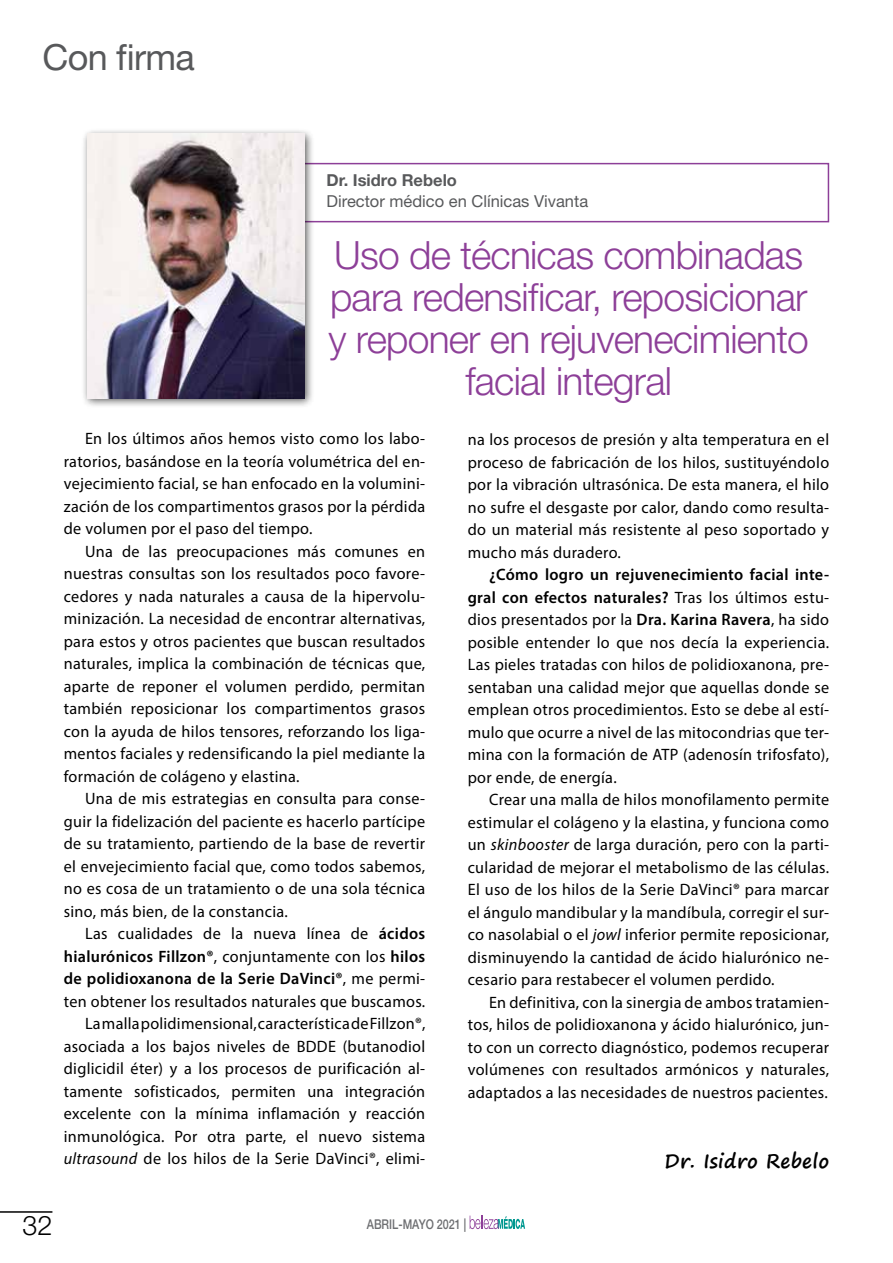
<style>
.page{position:relative;width:893px;height:1263px;background:#fff}
.page>*{position:absolute;margin:0;border:0;box-sizing:border-box;transform-origin:0 0}
.t1{font:300 39px/42px "Helvetica Neue LT Std";letter-spacing:-.02em;color:#8d3f98;text-align:center}
.t2{font:36px "Helvetica Neue LT Std";letter-spacing:-.02em;color:#58595b}
.t3{font:300 27px "Helvetica Neue LT Std";color:#000}
.t4{font:700 19.5px "Segoe Print";letter-spacing:.02em;color:#000}
.t5{font:16.5px/22.5px "Myriad Pro";letter-spacing:.02em;color:#000;text-align:justify}
.t6{font:16.5px "Helvetica Neue LT Std";color:#58595b}
.t7{font:700 16.5px "Helvetica Neue LT Std";color:#58595b}
.t8{font:500 13.5px "Helvetica Neue LT Std";color:#6d6e71;scale:.8 1}
.s1{font-weight:600}
.s2{font-style:italic}
</style>
<div class="page">
<svg style="left:470px;top:1215px;width:55px;height:14px"></svg>
<hr style="left:0;top:1211px;width:52px;height:2px;background:#000">
<div style="left:260px;top:163px;width:569px;height:59px;border:2px solid #8d3f98"></div>
<div style="left:81px;top:128px;width:234px;height:280px;background:#000;opacity:.65"></div>
<img style="left:88px;top:134px;width:216px;height:264px">
<h2 class="t2" style="left:43px;top:36px;width:154px">Con firma</h2>
<p class="t7" style="left:327px;top:170px;width:132px">Dr. Isidro Rebelo</p>
<p class="t6" style="left:327px;top:191px;width:263px">Director médico en Clínicas Vivanta</p>
<h1 class="t1" style="left:329px;top:233px;width:482px">Uso de técnicas combinadas para redensificar, reposicionar y reponer en rejuvenecimiento facial integral</h1>
<p class="t5" style="left:64px;top:427px;width:363px;text-indent:21px">En los últimos años hemos visto como los labo&shy;ratorios, basándose en la teoría volumétrica del en&shy;vejecimiento facial, se han enfocado en la volumini&shy;zación de los compartimentos grasos por la pérdida de volumen por el paso del tiempo.</p>
<p class="t5" style="left:64px;top:540px;width:363px;text-indent:21px">Una de las preocupaciones más comunes en nuestras consultas son los resultados poco favore&shy;cedores y nada naturales a causa de la hipervolu&shy;minización. La necesidad de encontrar alternativas, para estos y otros pacientes que buscan resultados naturales, implica la combinación de técnicas que, aparte de reponer el volumen perdido, permitan también reposicionar los compartimentos grasos con la ayuda de hilos tensores, reforzando los liga&shy;mentos faciales y redensificando la piel mediante la formación de colágeno y elastina.</p>
<p class="t5" style="left:64px;top:787px;width:363px;text-indent:21px">Una de mis estrategias en consulta para conse&shy;guir la fidelización del paciente es hacerlo partícipe de su tratamiento, partiendo de la base de revertir el envejecimiento facial que, como todos sabemos, no es cosa de un tratamiento o de una sola técnica sino, más bien, de la constancia.</p>
<p class="t5" style="left:64px;top:922px;width:363px;text-align:right">Las cualidades de la nueva línea de <span class="s1">ácidos hialurónicos Fillzon®</span>, conjuntamente con los <span class="s1">hilos de polidioxanona de la Serie DaVinci®</span>, me permi&shy;ten obtener los resultados naturales que buscamos.<br>La malla polidimensional, característica de Fillzon®, asociada a los bajos niveles de BDDE (butanodiol diglicidil éter) y a los procesos de purificación al&shy;tamente sofisticados, permiten una integración excelente con la mínima inflamación y reacción inmunológica. Por otra parte, el nuevo sistema <span class="s2">ultrasound</span> de los hilos de la Serie DaVinci®, elimi-</p>
<p class="t5" style="left:468px;top:428px;width:363px">na los procesos de presión y alta temperatura en el proceso de fabricación de los hilos, sustituyéndolo por la vibración ultrasónica. De esta manera, el hilo no sufre el desgaste por calor, dando como resulta&shy;do un material más resistente al peso soportado y mucho más duradero.</p>
<p class="t5" style="left:468px;top:563px;width:363px;text-indent:21px"><span class="s1">¿Cómo logro un rejuvenecimiento facial inte&shy;gral con efectos naturales?</span> Tras los últimos estu&shy;dios presentados por la <span class="s1">Dra. Karina Ravera</span>, ha sido posible entender lo que nos decía la experiencia.<br>Las pieles tratadas con hilos de polidioxanona, pre&shy;sentaban una calidad mejor que aquellas donde se emplean otros procedimientos. Esto se debe al estí&shy;mulo que ocurre a nivel de las mitocondrias que ter&shy;mina con la formación de ATP (adenosín trifosfato), por ende, de energía.</p>
<p class="t5" style="left:468px;top:788px;width:363px;text-indent:21px">Crear una malla de hilos monofilamento permite estimular el colágeno y la elastina, y funciona como un <span class="s2">skinbooster</span> de larga duración, pero con la parti&shy;cularidad de mejorar el metabolismo de las células.<br>El uso de los hilos de la Serie DaVinci® para marcar el ángulo mandibular y la mandíbula, corregir el sur&shy;co nasolabial o el <span class="s2">jowl</span> inferior permite reposicionar, disminuyendo la cantidad de ácido hialurónico ne&shy;cesario para restabecer el volumen perdido.</p>
<p class="t5" style="left:468px;top:990px;width:363px;text-indent:21px">En definitiva, con la sinergia de ambos tratamien&shy;tos, hilos de polidioxanona y ácido hialurónico, jun&shy;to con un correcto diagnóstico, podemos recuperar volúmenes con resultados armónicos y naturales, adaptados a las necesidades de nuestros pacientes.</p>
<p class="t4" style="left:665px;top:1143px;width:166px">Dr. Isidro Rebelo</p>
<h3 class="t3" style="left:22px;top:1209px;width:32px">32</h3>
<p class="t8" style="left:367px;top:1216px;width:126px">ABRIL-MAYO 2021 |</p>
</div>
